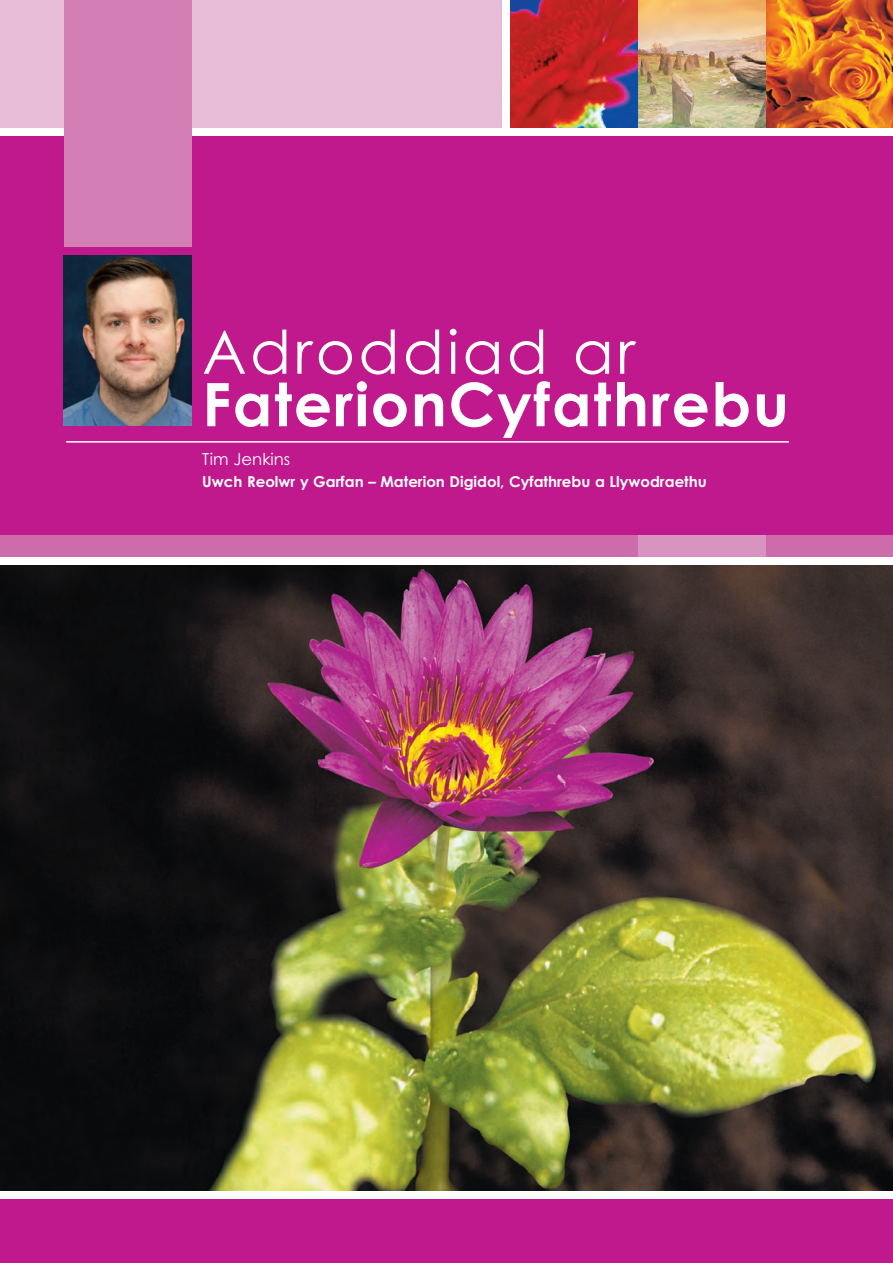
<style>
.page{position:relative;width:893px;height:1263px;background:#fff}
.page>*{position:absolute;margin:0;border:0;box-sizing:border-box;transform-origin:0 0}
.t1{font:700 60px "Century Gothic";letter-spacing:.03em;color:#fff}
.t2{font:60px "Century Gothic";letter-spacing:.055em;color:#fff}
.t3{font:16.5px "Century Gothic";color:#fff}
.t4{font:700 15px "Century Gothic";color:#fff}
</style>
<div class="page">
<div style="left:0;top:1199px;width:893px;height:64px;background:#c0198d"></div>
<div style="left:0;top:0;width:502px;height:128px;background:#e6bcd7"></div>
<div style="left:0;top:136px;width:893px;height:421px;background:#c0198d"></div>
<hr style="left:66px;top:441px;width:723px;height:2px;background:#fff">
<div style="left:64px;top:0;width:127px;height:247px;background:#d37fb5"></div>
<img style="left:765px;top:0;width:128px;height:127px">
<img style="left:638px;top:0;width:127px;height:127px">
<svg style="left:510px;top:0;width:128px;height:127px;background:#b12d35"></svg>
<div style="left:0;top:536px;width:893px;height:21px;background:#ce6baa"></div>
<div style="left:638px;top:536px;width:127px;height:21px;background:#d993c0"></div>
<img style="left:64px;top:255px;width:127px;height:170px">
<img style="left:0;top:566px;width:893px;height:625px">
<h1 class="t2" style="left:202px;top:329px;width:434px">Adroddiad ar</h1>
<h1 class="t1" style="left:202px;top:382px;width:588px">FaterionCyfathrebu</h1>
<p class="t3" style="left:202px;top:453px;width:90px">Tim Jenkins</p>
<p class="t4" style="left:202px;top:476px;width:506px">Uwch Reolwr y Garfan – Materion Digidol, Cyfathrebu a Llywodraethu</p>
</div>
